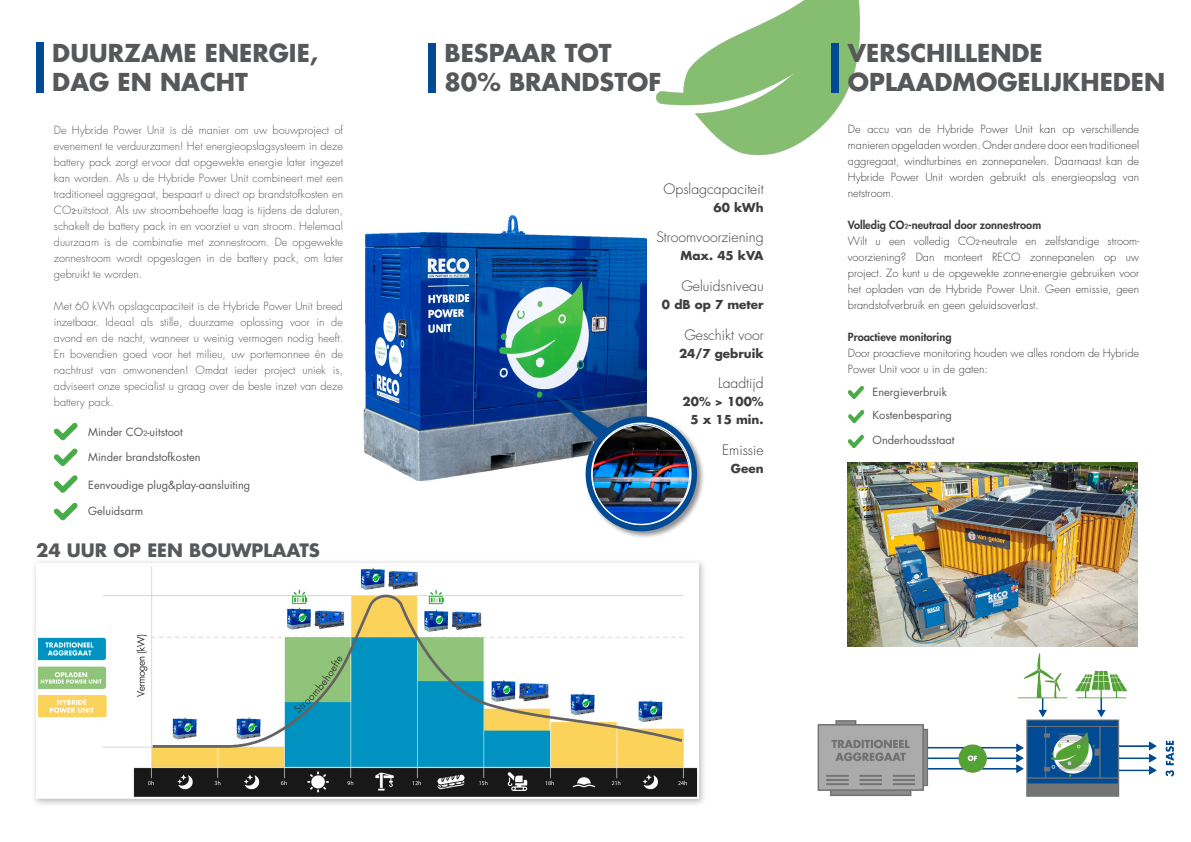
<style>
.page{position:relative;width:1191px;height:842px;background:#fff}
.page>*{position:absolute;margin:0;border:0;box-sizing:border-box;transform-origin:0 0}
.t1{font:700 24px "Futura Std";color:#57585a}
.t2{font:700 18px "Futura Std";color:#57585a}
.t3{font:300 14px "Futura Std";color:#3e3e3f}
.t4{font:700 12px "Futura Std";color:#3e3e3f}
.t5{font:300 11px/16px "Futura Std";color:#57585a;text-align:justify}
.t6{font:300 11px/16px "Futura Std";color:#3e3e3f;text-align:justify}
.t7{font:11px "Futura Std";color:#57585a}
.t8{font:800 11px "Futura Std";color:#3e3e3f}
.s1{font-weight:400}
.s2{color:#57585a}
.s3{font-weight:400;color:#57585a}
</style>
<div class="page">
<img style="left:657px;top:0;width:202px;height:154px">
<div style="left:32px;top:559px;width:675px;height:248px;background:#231f20;opacity:.3"></div>
<img style="left:39px;top:566px;width:657px;height:230px">
<div style="left:36px;top:563px;width:663px;height:236px;border:2px solid #fff"></div>
<div style="left:428px;top:43px;width:7px;height:49px;background:#004b93"></div>
<div style="left:831px;top:43px;width:8px;height:49px;background:#004a94"></div>
<div style="left:36px;top:42px;width:7px;height:51px;background:#004b93"></div>
<img style="left:363px;top:215px;width:283px;height:266px">
<img style="left:817px;top:653px;width:358px;height:144px">
<img style="left:848px;top:463px;width:289px;height:183px">
<div style="left:551px;top:393px;width:154px;height:146px;background:#231f20;opacity:.5"></div>
<svg style="left:552px;top:394px;width:146px;height:139px"></svg>
<img style="left:592px;top:425px;width:97px;height:99px">
<svg style="left:54px;top:422px;width:24px;height:19px"></svg>
<svg style="left:54px;top:448px;width:24px;height:18px"></svg>
<svg style="left:54px;top:475px;width:24px;height:18px"></svg>
<svg style="left:54px;top:503px;width:24px;height:18px"></svg>
<svg style="left:848px;top:385px;width:16px;height:14px"></svg>
<svg style="left:848px;top:410px;width:17px;height:14px"></svg>
<svg style="left:848px;top:435px;width:16px;height:13px"></svg>
<h2 class="t1" style="left:52px;top:37px;width:267px">DUURZAME ENERGIE,</h2>
<h2 class="t1" style="left:52px;top:66px;width:197px">DAG EN NACHT</h2>
<p class="t5" style="left:54px;top:122px;width:291px">De Hybride Power Unit is dé manier om uw bouwproject of evenement te verduurzamen! Het energieopslagsysteem in deze battery pack zorgt ervoor dat opgewekte energie later ingezet kan worden. Als u de Hybride Power Unit combineert met een traditioneel aggregaat, bespaart u direct op brandstofkosten en CO<span class="s1">²</span>-uitstoot. Als uw stroombehoefte laag is tijdens de daluren, schakelt de battery pack in en voorziet u van stroom. Helemaal duurzaam is de combinatie met zonnestroom. De opgewekte zonnestroom wordt opgeslagen in de battery pack, om later gebruikt te worden.</p>
<p class="t5" style="left:54px;top:298px;width:291px">Met 60 kWh opslagcapaciteit is de Hybride Power Unit breed inzetbaar. Ideaal als stille, duurzame oplossing voor in de avond en de nacht, wanneer u weinig vermogen nodig heeft.<br>En bovendien goed voor het milieu, uw portemonnee én de nachtrust van omwonenden! Omdat ieder project uniek is, adviseert onze specialist u graag over de beste inzet van deze battery pack.</p>
<p class="t7" style="left:88px;top:425px;width:96px">Minder CO²-uitstoot</p>
<p class="t7" style="left:88px;top:450px;width:114px">Minder brandstofkosten</p>
<p class="t7" style="left:88px;top:478px;width:164px">Eenvoudige plug&amp;play-aansluiting</p>
<p class="t7" style="left:88px;top:504px;width:57px">Geluidsarm</p>
<h2 class="t2" style="left:36px;top:539px;width:285px">24 UUR OP EEN BOUWPLAATS</h2>
<h2 class="t1" style="left:444px;top:37px;width:169px">BESPAAR TOT</h2>
<h2 class="t1" style="left:444px;top:66px;width:218px">80% BRANDSTOF</h2>
<p class="t3" style="left:663px;top:180px;width:102px">Opslagcapaciteit</p>
<p class="t4" style="left:713px;top:199px;width:52px">60 kWh</p>
<p class="t3" style="left:656px;top:229px;width:109px">Stroomvoorziening</p>
<p class="t4" style="left:680px;top:248px;width:85px">Max. 45 kVA</p>
<p class="t3" style="left:681px;top:277px;width:84px">Geluidsniveau</p>
<p class="t4" style="left:662px;top:296px;width:103px">0 dB op 7 meter</p>
<p class="t3" style="left:684px;top:326px;width:81px">Geschikt voor</p>
<p class="t4" style="left:679px;top:345px;width:86px">24/7 gebruik</p>
<p class="t3" style="left:718px;top:375px;width:47px">Laadtijd</p>
<p class="t4" style="left:682px;top:394px;width:83px">20% &gt; 100%</p>
<p class="t4" style="left:690px;top:412px;width:75px">5 x 15 min.</p>
<p class="t3" style="left:722px;top:441px;width:43px">Emissie</p>
<p class="t4" style="left:731px;top:461px;width:34px">Geen</p>
<h2 class="t1" style="left:848px;top:37px;width:196px">VERSCHILLENDE</h2>
<h2 class="t1" style="left:848px;top:66px;width:319px">OPLAADMOGELIJKHEDEN</h2>
<p class="t6" style="left:848px;top:121px;width:293px">De accu van de Hybride Power Unit kan op verschillende manieren opgeladen worden. Onder andere door een traditioneel aggregaat, windturbines en zonnepanelen. Daarnaast kan de Hybride Power Unit worden gebruikt als energieopslag van netstroom.</p>
<p class="t8" style="left:848px;top:218px;width:195px">Volledig CO<span class="s2">²</span>-neutraal door zonnestroom</p>
<p class="t6" style="left:848px;top:233px;width:293px">Wilt u een volledig CO<span class="s3">²</span>-neutrale en zelfstandige stroom&shy;voorziening? Dan monteert RECO zonnepanelen op uw project. Zo kunt u de opgewekte zonne-energie gebruiken voor het opladen van de Hybride Power Unit. Geen emissie, geen brandstofverbruik en geen geluidsoverlast.</p>
<p class="t8" style="left:848px;top:330px;width:105px">Proactieve monitoring</p>
<p class="t6" style="left:848px;top:345px;width:293px">Door proactieve monitoring houden we alles rondom de Hybride<br>Power Unit voor u in de gaten:</p>
<p class="t7" style="left:872px;top:385px;width:76px">Energieverbruik</p>
<p class="t7" style="left:872px;top:408px;width:81px">Kostenbesparing</p>
<p class="t7" style="left:872px;top:433px;width:83px">Onderhoudsstaat</p>
</div>
